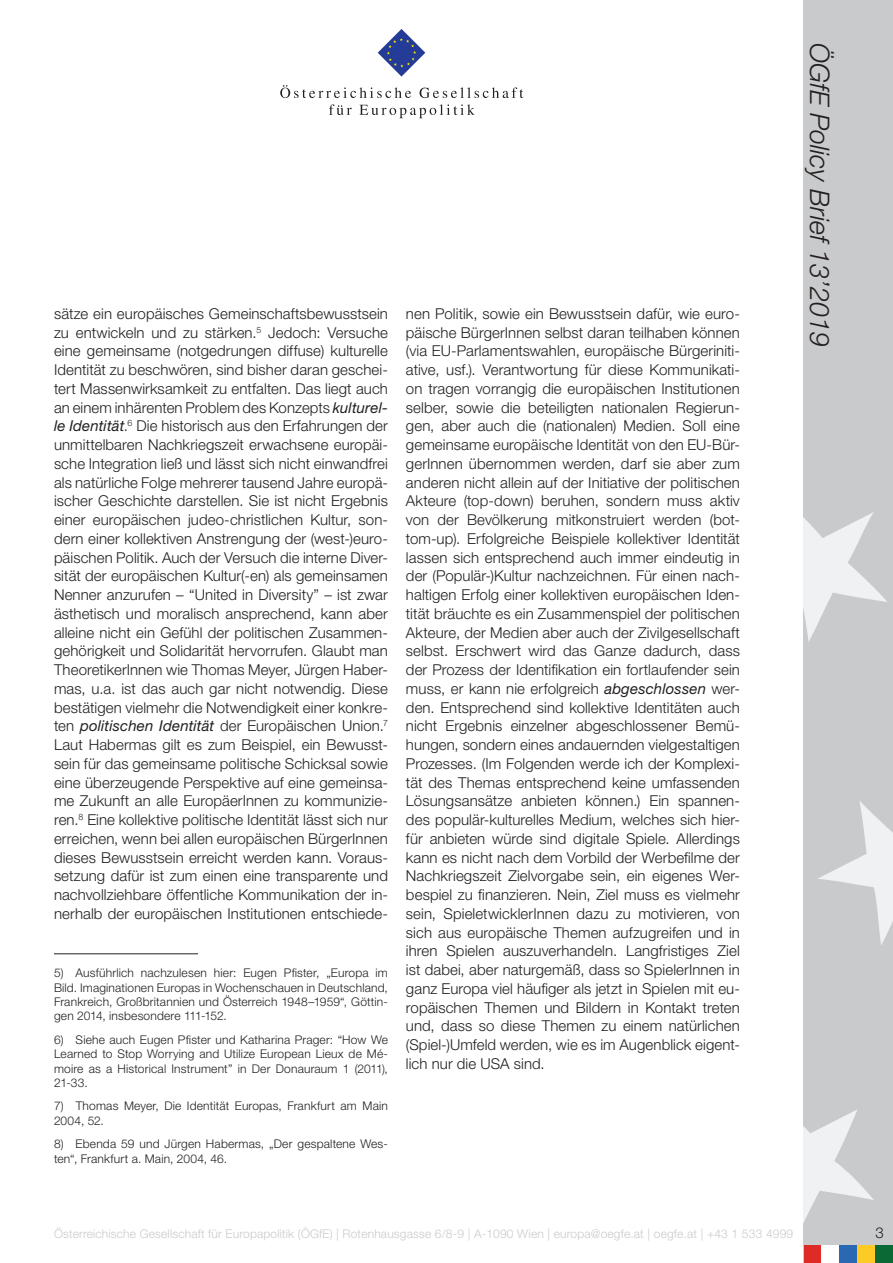
<style>
.page{position:relative;width:893px;height:1263px;background:#fff}
.page>*{position:absolute;margin:0;border:0;box-sizing:border-box;transform-origin:0 0}
.t1{font:italic 300 27px "Helvetica Neue LT Std";color:#231f20}
.t2{font:300 15px/18.8px "Helvetica Neue LT Std";letter-spacing:.005em;color:#231f20;text-align:justify}
.Footnotes{font:300 12px/14.4px "Helvetica Neue LT Std";letter-spacing:.015em;color:#231f20;text-align:justify}
.t3{font:300 12px "Helvetica Neue LT Std";letter-spacing:.015em;color:#c9cacc}
.s1{font-weight:400;font-style:italic}
</style>
<div class="page">
<div style="left:804px;top:0;width:89px;height:1263px;background:#c9cacc"></div>
<svg style="left:804px;top:512px;width:83px;height:130px"></svg>
<svg style="left:818px;top:801px;width:75px;height:144px"></svg>
<svg style="left:804px;top:1110px;width:70px;height:111px"></svg>
<svg style="left:378px;top:29px;width:47px;height:48px"></svg>
<svg style="left:280px;top:85px;width:131px;height:13px"></svg>
<svg style="left:420px;top:87px;width:103px;height:11px"></svg>
<svg style="left:329px;top:104px;width:23px;height:11px"></svg>
<svg style="left:359px;top:104px;width:116px;height:14px"></svg>
<div style="left:857px;top:1245px;width:18px;height:18px;background:#fecb26"></div>
<div style="left:839px;top:1245px;width:18px;height:18px;background:#2b68b3"></div>
<div style="left:804px;top:1245px;width:17px;height:18px;background:#de2b26"></div>
<div style="left:875px;top:1245px;width:18px;height:18px;background:#0b6936"></div>
<div style="left:821px;top:1245px;width:18px;height:18px;background:#fff"></div>
<hr style="left:54px;top:953px;width:144px;height:1px;background:#231f20">
<p class="t2" style="left:54px;top:304px;width:335px">sätze ein europäisches Gemeinschaftsbewusstsein zu entwickeln und zu stärken.<sup>5</sup> Jedoch: Versuche eine gemeinsame (notgedrungen diffuse) kulturelle Identität zu beschwören, sind bisher daran geschei&shy;tert Massenwirksamkeit zu entfalten. Das liegt auch an einem inhärenten Problem des Konzepts <span class="s1">kulturel&shy;le Identität</span>.<sup>6</sup> Die historisch aus den Erfahrungen der unmittelbaren Nachkriegszeit erwachsene europäi&shy;sche Integration ließ und lässt sich nicht einwandfrei als natürliche Folge mehrerer tausend Jahre europä&shy;ischer Geschichte darstellen. Sie ist nicht Ergebnis einer europäischen judeo-christlichen Kultur, son&shy;dern einer kollektiven Anstrengung der (west-)euro&shy;päischen Politik. Auch der Versuch die interne Diver&shy;sität der europäischen Kultur(-en) als gemeinsamen Nenner anzurufen – “United in Diversity” – ist zwar ästhetisch und moralisch ansprechend, kann aber alleine nicht ein Gefühl der politischen Zusammen&shy;gehörigkeit und Solidarität hervorrufen. Glaubt man TheoretikerInnen wie Thomas Meyer, Jürgen Haber&shy;mas, u.a. ist das auch gar nicht notwendig. Diese bestätigen vielmehr die Notwendigkeit einer konkre&shy;ten <span class="s1">politischen Identität</span> der Europäischen Union.<sup>7<br></sup>Laut Habermas gilt es zum Beispiel, ein Bewusst&shy;sein für das gemeinsame politische Schicksal sowie eine überzeugende Perspektive auf eine gemeinsa&shy;me Zukunft an alle EuropäerInnen zu kommunizie&shy;ren.<sup>8</sup> Eine kollektive politische Identität lässt sich nur erreichen, wenn bei allen europäischen BürgerInnen dieses Bewusstsein erreicht werden kann. Voraus&shy;setzung dafür ist zum einen eine transparente und nachvollziehbare öffentliche Kommunikation der in&shy;nerhalb der europäischen Institutionen entschiede-</p>
<p class="Footnotes" style="left:54px;top:965px;width:335px">5) Ausführlich nachzulesen hier: Eugen Pfister, „Europa im Bild. Imaginationen Europas in Wochenschauen in Deutschland, Frankreich, Großbritannien und Österreich 1948–1959“, Göttin&shy;gen 2014, insbesondere 111-152.</p>
<p class="Footnotes" style="left:54px;top:1032px;width:335px">6) Siehe auch Eugen Pfister und Katharina Prager: “How We Learned to Stop Worrying and Utilize European Lieux de Mé&shy;moire as a Historical Instrument” in Der Donauraum 1 (2011), 21-33.</p>
<p class="Footnotes" style="left:54px;top:1099px;width:335px">7) Thomas Meyer, Die Identität Europas, Frankfurt am Main<br>2004, 52.</p>
<p class="Footnotes" style="left:54px;top:1136px;width:335px">8) Ebenda 59 und Jürgen Habermas, „Der gespaltene Wes&shy;ten“, Frankfurt a. Main, 2004, 46.</p>
<p class="t2" style="left:406px;top:304px;width:335px">nen Politik, sowie ein Bewusstsein dafür, wie euro&shy;päische BürgerInnen selbst daran teilhaben können (via EU-Parlamentswahlen, europäische Bürgeriniti&shy;ative, usf.). Verantwortung für diese Kommunikati&shy;on tragen vorrangig die europäischen Institutionen selber, sowie die beteiligten nationalen Regierun&shy;gen, aber auch die (nationalen) Medien. Soll eine gemeinsame europäische Identität von den EU-Bür&shy;gerInnen übernommen werden, darf sie aber zum anderen nicht allein auf der Initiative der politischen Akteure (top-down) beruhen, sondern muss aktiv von der Bevölkerung mitkonstruiert werden (bot&shy;tom-up). Erfolgreiche Beispiele kollektiver Identität lassen sich entsprechend auch immer eindeutig in der (Populär-)Kultur nachzeichnen. Für einen nach&shy;haltigen Erfolg einer kollektiven europäischen Iden&shy;tität bräuchte es ein Zusammenspiel der politischen Akteure, der Medien aber auch der Zivilgesellschaft selbst. Erschwert wird das Ganze dadurch, dass der Prozess der Identifikation ein fortlaufender sein muss, er kann nie erfolgreich <span class="s1">abgeschlossen</span> wer&shy;den. Entsprechend sind kollektive Identitäten auch nicht Ergebnis einzelner abgeschlossener Bemü&shy;hungen, sondern eines andauernden vielgestaltigen Prozesses. (Im Folgenden werde ich der Komplexi&shy;tät des Themas entsprechend keine umfassenden Lösungsansätze anbieten können.) Ein spannen&shy;des populär-kulturelles Medium, welches sich hier&shy;für anbieten würde sind digitale Spiele. Allerdings kann es nicht nach dem Vorbild der Werbefilme der Nachkriegszeit Zielvorgabe sein, ein eigenes Wer&shy;bespiel zu finanzieren. Nein, Ziel muss es vielmehr sein, SpieletwicklerInnen dazu zu motivieren, von sich aus europäische Themen aufzugreifen und in ihren Spielen auszuverhandeln. Langfristiges Ziel ist dabei, aber naturgemäß, dass so SpielerInnen in ganz Europa viel häufiger als jetzt in Spielen mit eu&shy;ropäischen Themen und Bildern in Kontakt treten und, dass so diese Themen zu einem natürlichen (Spiel-)Umfeld werden, wie es im Augenblick eigent&shy;lich nur die USA sind.</p>
<h1 class="t1" style="left:836px;top:43px;width:305px;rotate:90deg">ÖGfE Policy Brief 13’2019</h1>
<p class="t3" style="left:54px;top:1226px;width:741px">Österreichische Gesellschaft für Europapolitik (ÖGfE) | Rotenhausgasse 6/8-9 | A-1090 Wien | europa@oegfe.at | oegfe.at | +43 1 533 4999</p>
<p class="t2" style="left:875px;top:1222px;width:10px">3</p>
</div>
